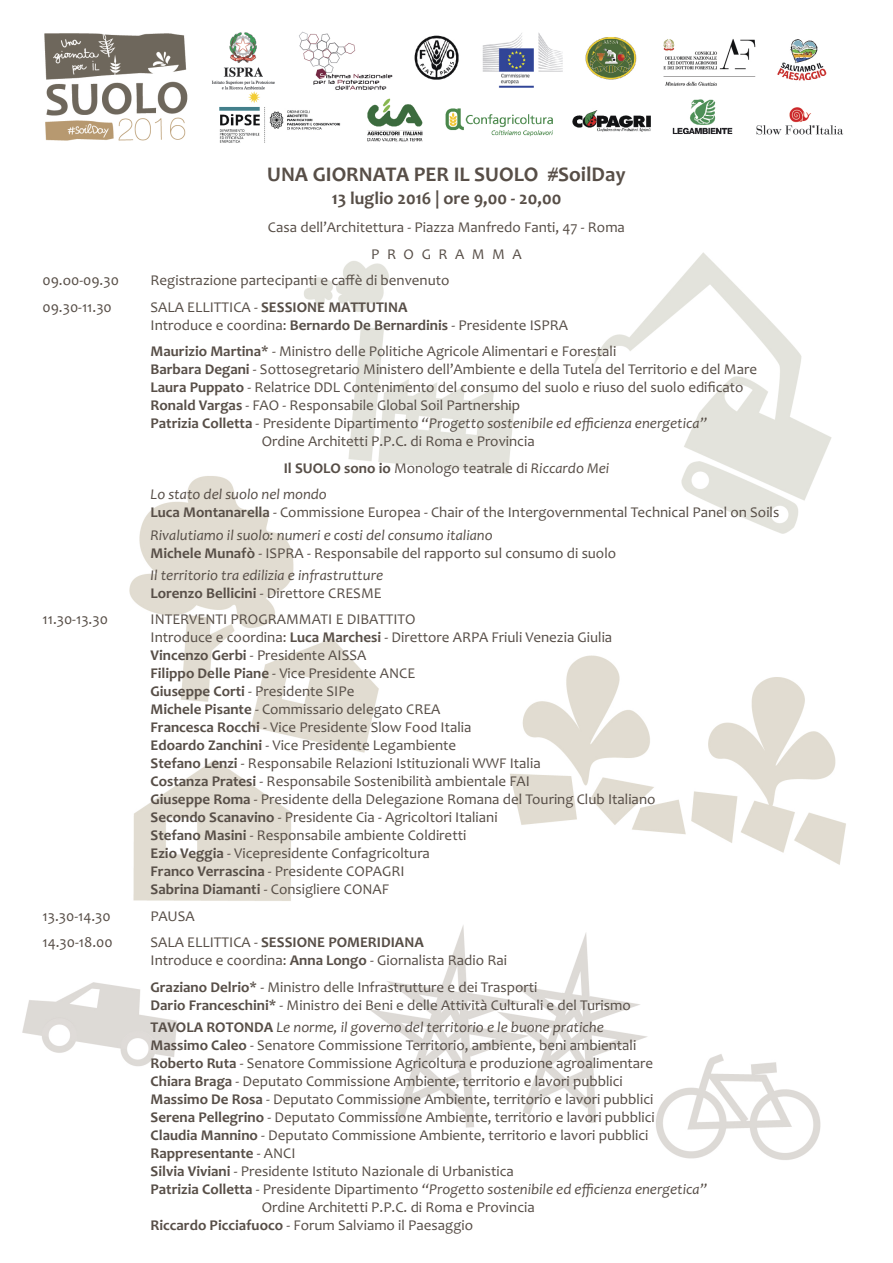
<style>
.page{position:relative;width:893px;height:1263px;background:#fff}
.page>*{position:absolute;margin:0;border:0;box-sizing:border-box;transform-origin:0 0}
.t1{font:700 21px "Candara";color:#574e47}
.t2{font:700 18px "Candara";color:#574e47}
.t3{font:15px/18px "Candara";color:#574e47}
.t4{font:italic 15px/26.5px "Candara";color:#574e47}
.t5{font:700 15px "Candara";color:#574e47}
.s1{font-weight:700}
.s2{font-weight:700;font-style:normal}
.s3{font-style:normal}
.s4{font-style:italic}
.s5{font-weight:400}
</style>
<div class="page">
<img style="left:22px;top:31px;width:824px;height:1129px">
<h1 class="t1" style="left:267px;top:162px;width:360px">UNA GIORNATA PER IL SUOLO #SoilDay</h1>
<p class="t2" style="left:332px;top:188px;width:231px">13 luglio 2016 | ore 9,00 - 20,00</p>
<p class="t3" style="left:268px;top:214px;width:358px;line-height:26.5px;text-align:center">Casa dell’Architettura - Piazza Manfredo Fanti, 47 - Roma<br>PROGRAMMA</p>
<p class="t3" style="left:43px;top:271px;width:78px">09.o0-09.30</p>
<p class="t3" style="left:151px;top:271px;width:300px">Registrazione partecipanti e caffè di benvenuto</p>
<p class="t3" style="left:43px;top:298px;width:71px">09.30-11.30</p>
<p class="t3" style="left:151px;top:298px;width:419px">SALA ELLITTICA - <span class="s1">SESSIONE MATTUTINA<br></span>Introduce e coordina: <span class="s1">Bernardo De Bernardinis</span> - Presidente ISPRA</p>
<p class="t3" style="left:151px;top:342px;width:467px"><span class="s1">Maurizio Martina</span>* - Ministro delle Politiche Agricole Alimentari e Forestali</p>
<p class="t3" style="left:151px;top:360px;width:608px"><span class="s1">Barbara Degani</span> - Sottosegretario Ministero dell’Ambiente e della Tutela del Territorio e del Mare</p>
<p class="t3" style="left:151px;top:378px;width:595px"><span class="s1">Laura Puppato</span> - Relatrice DDL Contenimento del consumo del suolo e riuso del suolo edificato</p>
<p class="t3" style="left:151px;top:396px;width:371px"><span class="s1">Ronald Vargas</span> - FAO - Responsabile Global Soil Partnership</p>
<p class="t4" style="left:151px;top:410px;width:558px"><span class="s2">Patrizia Colletta</span> <span class="s3">- Presidente Dipartimento</span> “Progetto sostenibile ed efficienza energetica”</p>
<p class="t3" style="left:262px;top:432px;width:274px">Ordine Architetti P.P.C. di Roma e Provincia</p>
<p class="t4" style="left:151px;top:454px;width:460px;text-indent:133px"><span class="s2">Il SUOLO sono io</span> <span class="s3">Monologo teatrale di</span> Riccardo Mei<br>Lo stato del suolo nel mondo</p>
<p class="t3" style="left:151px;top:501px;width:630px;line-height:22.2px"><span class="s1">Luca Montanarella</span> - Commissione Europea - Chair of the Intergovernmental Technical Panel on Soils<br><span class="s4">Rivalutiamo il suolo: numeri e costi del consumo italiano</span></p>
<p class="t3" style="left:151px;top:541px;width:467px;line-height:22.2px"><span class="s1">Michele Munafò</span> - ISPRA - Responsabile del rapporto sul consumo di suolo<br><span class="s4">Il territorio tra edilizia e infrastrutture</span></p>
<p class="t5" style="left:151px;top:584px;width:233px">Lorenzo Bellicini <span class="s5">- Direttore CRESME</span></p>
<p class="t3" style="left:43px;top:610px;width:67px">11.30-13.30</p>
<p class="t3" style="left:151px;top:610px;width:506px">INTERVENTI PROGRAMMATI E DIBATTITO<br>Introduce e coordina: <span class="s1">Luca Marchesi</span> - Direttore ARPA Friuli Venezia Giulia <span class="s1">Vincenzo Gerbi</span> - Presidente AISSA<br><span class="s1">Filippo Delle Piane</span> - Vice Presidente ANCE<br><span class="s1">Giuseppe Corti</span> - Presidente SIPe<br><span class="s1">Michele Pisante</span> - Commissario delegato CREA<br><span class="s1">Francesca Rocchi</span> - Vice Presidente Slow Food Italia<br><span class="s1">Edoardo Zanchini</span> - Vice Presidente Legambiente<br><span class="s1">Stefano Lenzi</span> - Responsabile Relazioni Istituzionali WWF Italia<br><span class="s1">Costanza Pratesi</span> - Responsabile Sostenibilità ambientale FAI<br><span class="s1">Giuseppe Roma</span> - Presidente della Delegazione Romana del Touring Club Italiano <span class="s1">Secondo Scanavino</span> - Presidente Cia - Agricoltori Italiani<br><span class="s1">Stefano Masini</span> - Responsabile ambiente Coldiretti<br><span class="s1">Ezio Veggia</span> - Vicepresidente Confagricoltura<br><span class="s1">Franco Verrascina</span> - Presidente COPAGRI<br><span class="s1">Sabrina Diamanti</span> - Consigliere CONAF</p>
<p class="t3" style="left:43px;top:907px;width:70px">13.30-14.30</p>
<p class="t3" style="left:151px;top:907px;width:46px">PAUSA</p>
<p class="t3" style="left:43px;top:933px;width:72px">14.30-18.00</p>
<p class="t3" style="left:151px;top:933px;width:358px">SALA ELLITTICA - <span class="s1">SESSIONE POMERIDIANA<br></span>Introduce e coordina: <span class="s1">Anna Longo</span> - Giornalista Radio Rai</p>
<p class="t3" style="left:151px;top:978px;width:482px"><span class="s1">Graziano Delrio</span>* - Ministro delle Infrastrutture e dei Trasporti<br><span class="s1">Dario Franceschini</span>* - Ministro dei Beni e delle Attività Culturali e del Turismo</p>
<p class="t4" style="left:151px;top:1014px;width:455px"><span class="s2">TAVOLA ROTONDA</span> Le norme, il governo del territorio e le buone pratiche</p>
<p class="t3" style="left:151px;top:1036px;width:487px"><span class="s1">Massimo Caleo</span> - Senatore Commissione Territorio, ambiente, beni ambientali</p>
<p class="t3" style="left:151px;top:1054px;width:504px"><span class="s1">Roberto Ruta</span> - Senatore Commissione Agricoltura e produzione agroalimentare</p>
<p class="t3" style="left:151px;top:1072px;width:474px"><span class="s1">Chiara Braga</span> - Deputato Commissione Ambiente, territorio e lavori pubblici</p>
<p class="t3" style="left:151px;top:1090px;width:504px"><span class="s1">Massimo De Rosa</span> - Deputato Commissione Ambiente, territorio e lavori pubblici</p>
<p class="t3" style="left:151px;top:1108px;width:506px"><span class="s1">Serena Pellegrino</span> - Deputato Commissione Ambiente, territorio e lavori pubblici</p>
<p class="t3" style="left:151px;top:1126px;width:499px"><span class="s1">Claudia Mannino</span> - Deputato Commissione Ambiente, territorio e lavori pubblici</p>
<p class="t5" style="left:151px;top:1144px;width:146px">Rappresentante <span class="s5">- ANCI</span></p>
<p class="t3" style="left:151px;top:1162px;width:365px"><span class="s1">Silvia Viviani</span> - Presidente Istituto Nazionale di Urbanistica</p>
<p class="t4" style="left:151px;top:1176px;width:558px"><span class="s2">Patrizia Colletta</span> <span class="s3">- Presidente Dipartimento</span> “Progetto sostenibile ed efficienza energetica”</p>
<p class="t3" style="left:262px;top:1198px;width:274px">Ordine Architetti P.P.C. di Roma e Provincia</p>
<p class="t3" style="left:151px;top:1216px;width:324px"><span class="s1">Riccardo Picciafuoco</span> - Forum Salviamo il Paesaggio</p>
</div>
